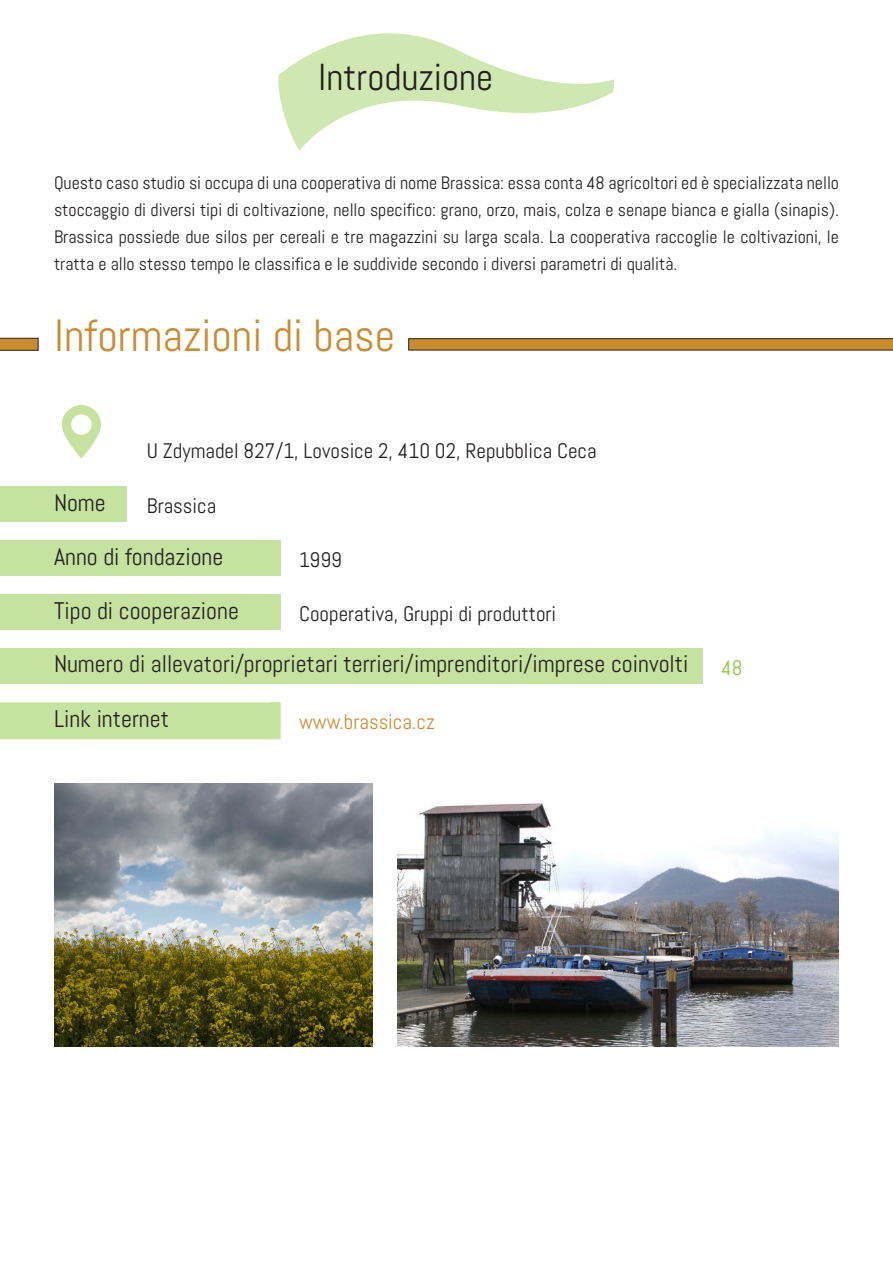
<style>
.page{position:relative;width:893px;height:1263px;background:#fff}
.page>*{position:absolute;margin:0;border:0;box-sizing:border-box;transform-origin:0 0}
.t1{font:45px "Abel";color:#cb8c30}
.t2{font:37.5px "Abel";color:#231f20}
.t3{font:24px "Abel";color:#231f20}
.t4{font:21px "Abel";color:#231f20}
.t5{font:21px "Abel";color:#cb8c30}
.t6{font:21px "Abel";color:#8bc63e}
.t7{font:18px/27px "Abel";color:#231f20;text-align:justify}
</style>
<div class="page">
<svg style="left:408px;top:338px;width:485px;height:13px;background:#b27f35"></svg>
<svg style="left:0;top:337px;width:39px;height:14px"></svg>
<svg style="left:278px;top:33px;width:337px;height:118px"></svg>
<div style="left:0;top:486px;width:127px;height:36px;background:#c5e29e"></div>
<div style="left:0;top:540px;width:281px;height:36px;background:#c5e29e"></div>
<div style="left:0;top:594px;width:281px;height:36px;background:#c5e29e"></div>
<div style="left:0;top:648px;width:703px;height:36px;background:#c5e29e"></div>
<svg style="left:62px;top:405px;width:39px;height:53px"></svg>
<div style="left:0;top:702px;width:281px;height:37px;background:#c5e29e"></div>
<img style="left:54px;top:783px;width:318px;height:264px">
<img style="left:398px;top:803px;width:441px;height:244px">
<p class="t2" style="left:318px;top:53px;width:177px">Introduzione</p>
<p class="t7" style="left:54px;top:169px;width:786px">Questo caso studio si occupa di una cooperativa di nome Brassica: essa conta 48 agricoltori ed è specializzata nello stoccaggio di diversi tipi di coltivazione, nello specifico: grano, orzo, mais, colza e senape bianca e gialla (sinapis).<br>Brassica possiede due silos per cereali e tre magazzini su larga scala. La cooperativa raccoglie le coltivazioni, le tratta e allo stesso tempo le classifica e le suddivide secondo i diversi parametri di qualità.</p>
<p class="t1" style="left:54px;top:307px;width:343px">Informazioni di base</p>
<p class="t4" style="left:147px;top:438px;width:451px">U Zdymadel 827/1, Lovosice 2, 410 02, Repubblica Ceca</p>
<p class="t3" style="left:54px;top:487px;width:53px">Nome</p>
<p class="t3" style="left:54px;top:541px;width:171px">Anno di fondazione</p>
<p class="t3" style="left:54px;top:596px;width:186px">Tipo di cooperazione</p>
<p class="t3" style="left:54px;top:648px;width:636px">Numero di allevatori/proprietari terrieri/imprenditori/imprese coinvolti</p>
<p class="t4" style="left:147px;top:492px;width:71px">Brassica</p>
<p class="t4" style="left:299px;top:546px;width:44px">1999</p>
<p class="t4" style="left:299px;top:600px;width:259px">Cooperativa, Gruppi di produttori</p>
<p class="t3" style="left:54px;top:704px;width:117px">Link internet</p>
<p class="t5" style="left:299px;top:708px;width:137px">www.brassica.cz</p>
<p class="t6" style="left:721px;top:654px;width:23px">48</p>
</div>
